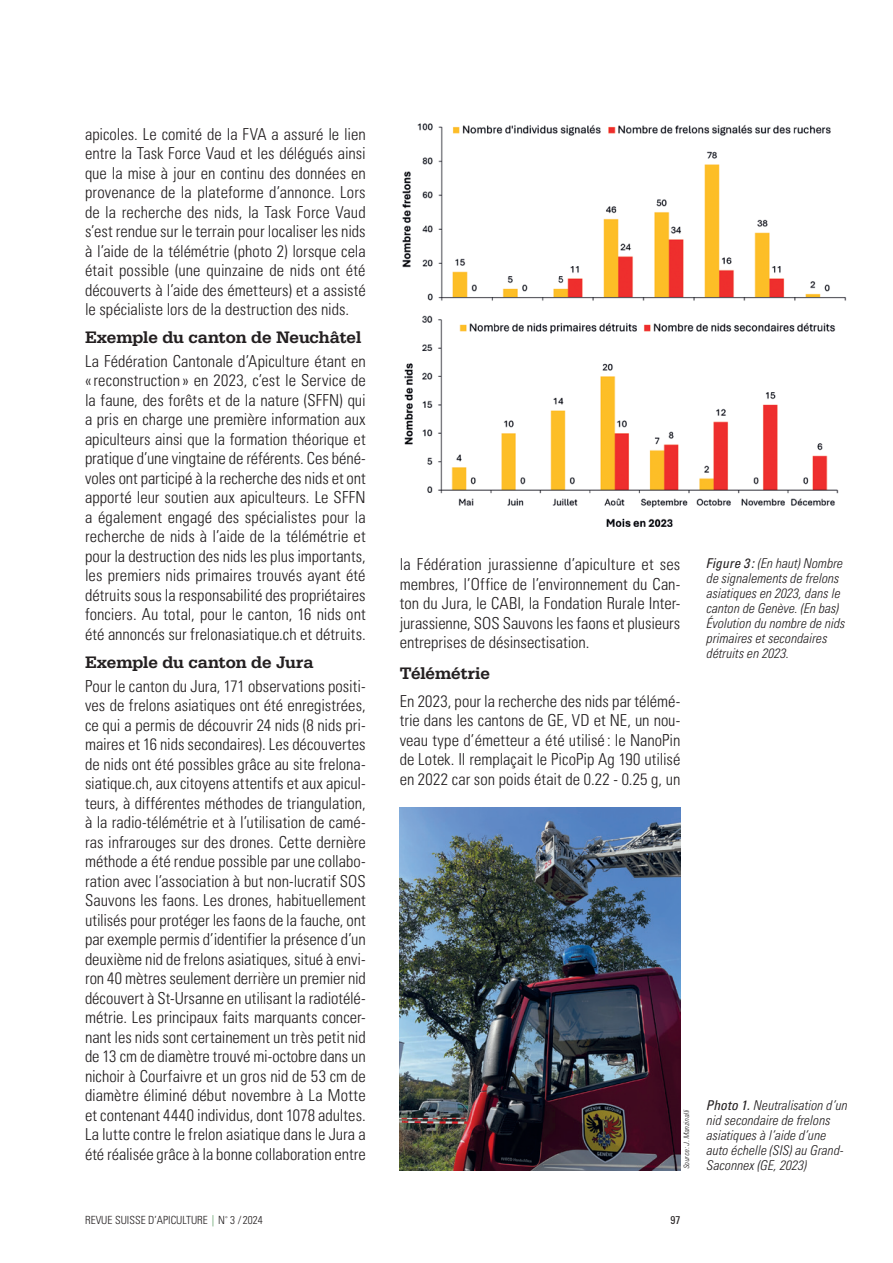
<style>
.page{position:relative;width:893px;height:1263px;background:#fff}
.page>*{position:absolute;margin:0;border:0;box-sizing:border-box;transform-origin:0 0}
.intertitre{font:500 17.25px "Serifa";letter-spacing:-.005em;color:#231f20}
.Texte_base{font:300 condensed 16.5px/19.5px "Univers LT Pro";color:#231f20;text-align:justify}
.légendes{font:italic 300 condensed 13.5px/15px "Univers LT Pro";color:#231f20}
.t1{font:300 condensed 11.25px "Univers LT Pro";color:#231f20}
.t2{font:condensed 11.25px "Univers LT Pro";color:#231f20}
.Copyright{font:italic 300 condensed 7.5px "Univers LT Pro";color:#231f20}
.s1{font-weight:400}
.s2{color:#3c8b45}
</style>
<div class="page">
<img style="left:402px;top:123px;width:445px;height:404px">
<img style="left:400px;top:808px;width:280px;height:362px">
<p class="Texte_base" style="left:85px;top:123px;width:282px">apicoles. Le comité de la FVA a assuré le lien entre la Task Force Vaud et les délégués ainsi que la mise à jour en continu des données en provenance de la plateforme d’annonce. Lors de la recherche des nids, la Task Force Vaud s’est rendue sur le terrain pour localiser les nids à l’aide de la télémétrie (photo 2) lorsque cela était possible (une quinzaine de nids ont été découverts à l’aide des émetteurs) et a assisté le spécialiste lors de la destruction des nids.</p>
<p class="intertitre" style="left:85px;top:327px;width:278px">Exemple du canton de Neuchâtel</p>
<p class="Texte_base" style="left:85px;top:350px;width:282px">La Fédération Cantonale d’Apiculture étant en «reconstruction » en 2023, c’est le Service de la faune, des forêts et de la nature (SFFN) qui a pris en charge une première information aux apiculteurs ainsi que la formation théorique et pratique d’une vingtaine de référents. Ces béné&shy;voles ont participé à la recherche des nids et ont apporté leur soutien aux apiculteurs. Le SFFN a également engagé des spécialistes pour la recherche de nids à l’aide de la télémétrie et pour la destruction des nids les plus importants, les premiers nids primaires trouvés ayant été détruits sous la responsabilité des propriétaires fonciers. Au total, pour le canton, 16 nids ont été annoncés sur frelonasiatique.ch et détruits.</p>
<p class="intertitre" style="left:85px;top:652px;width:230px">Exemple du canton de Jura</p>
<p class="Texte_base" style="left:85px;top:675px;width:282px">Pour le canton du Jura, 171 observations positi&shy;ves de frelons asiatiques ont été enregistrées, ce qui a permis de découvrir 24 nids (8 nids pri&shy;maires et 16 nids secondaires). Les découvertes de nids ont été possibles grâce au site frelona&shy;siatique.ch, aux citoyens attentifs et aux apicul&shy;teurs, à différentes méthodes de triangulation, à la radio-télémétrie et à l’utilisation de camé&shy;ras infrarouges sur des drones. Cette dernière méthode a été rendue possible par une collabo&shy;ration avec l’association à but non-lucratif SOS Sauvons les faons. Les drones, habituellement utilisés pour protéger les faons de la fauche, ont par exemple permis d’identifier la présence d’un deuxième nid de frelons asiatiques, situé à envi&shy;ron 40 mètres seulement derrière un premier nid découvert à St-Ursanne en utilisant la radiotélé&shy;métrie. Les principaux faits marquants concer&shy;nant les nids sont certainement un très petit nid de 13 cm de diamètre trouvé mi-octobre dans un nichoir à Courfaivre et un gros nid de 53 cm de diamètre éliminé début novembre à La Motte et contenant 4440 individus, dont 1078 adultes.<br>La lutte contre le frelon asiatique dans le Jura a été réalisée grâce à la bonne collaboration entre</p>
<p class="Texte_base" style="left:400px;top:553px;width:282px">la Fédération jurassienne d’apiculture et ses membres, l’Office de l’environnement du Can&shy;ton du Jura, le CABI, la Fondation Rurale Inter&shy;jurassienne, SOS Sauvons les faons et plusieurs entreprises de désinsectisation.</p>
<p class="intertitre" style="left:400px;top:663px;width:92px">Télémétrie</p>
<p class="Texte_base" style="left:400px;top:690px;width:282px">En 2023, pour la recherche des nids par télémé&shy;trie dans les cantons de GE, VD et NE, un nou&shy;veau type d’émetteur a été utilisé : le NanoPin de Lotek. Il remplaçait le PicoPip Ag 190 utilisé en 2022 car son poids était de 0.22 - 0.25 g, un</p>
<p class="légendes" style="left:706px;top:555px;width:140px"><span class="s1">Figure 3 :</span> (En haut) Nombre de signalements de frelons asiatiques en 2023, dans le canton de Genève. (En bas)<br>Évolution du nombre de nids primaires et secondaires détruits en 2023.</p>
<p class="Copyright" style="left:681px;top:1169px;width:62px;rotate:-90deg">Source: J. Manzinalli</p>
<p class="légendes" style="left:706px;top:1097px;width:143px"><span class="s1">Photo 1.</span> Neutralisation d’un nid secondaire de frelons asiatiques à l’aide d’une auto échelle (SIS) au Grand-</p>
<p class="légendes" style="left:706px;top:1157px;width:102px">Saconnex (GE, 2023)</p>
<p class="t1" style="left:85px;top:1213px;width:179px">REVUE SUISSE D’APICULTURE <span class="s2">|</span> N<sup>°</sup> 3 / 2024</p>
<p class="t2" style="left:670px;top:1213px;width:11px">97</p>
</div>
